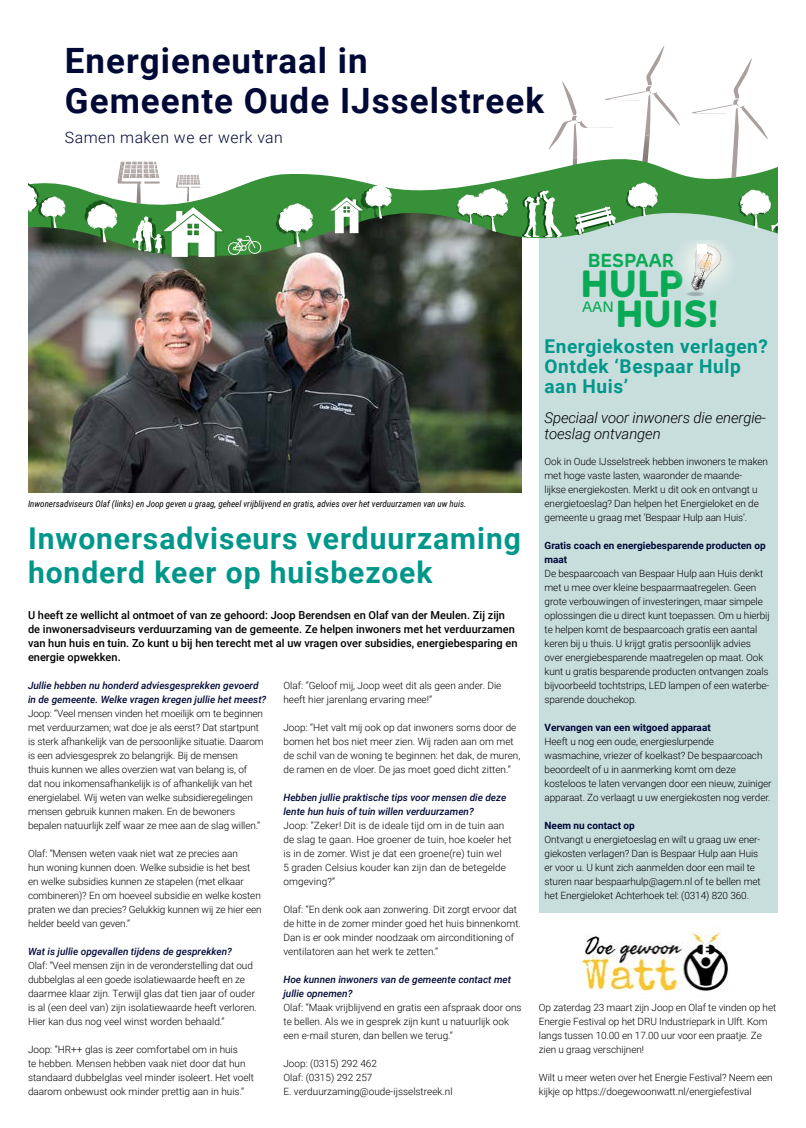
<style>
.page{position:relative;width:806px;height:1128px;background:#fff}
.page>*{position:absolute;margin:0;border:0;box-sizing:border-box;transform-origin:0 0}
.t1{font:800 37.4px/29.7px "New Rubrik Edge";color:#09aa56}
.DP_hoofdkop_blauw{font:700 34.9px/40.7px "Roboto";letter-spacing:.03em;color:#000936}
.DP_artikelkop_groen{font:700 30px/34px "Roboto";letter-spacing:.03em;color:#00978a}
.DP_artikelkop_groen-2{font:700 19px/20px "Roboto";letter-spacing:.03em;color:#00978a}
.t2{font:700 18.7px "New Rubrik Edge";color:#09aa56}
.DP_onderkop{font:300 15.8px "Roboto";letter-spacing:.03em;color:#000936}
.OIJ_chapeau{font:italic 300 15px/16px "Roboto";letter-spacing:-.01em;color:#000}
.t3{font:500 14.7px "New Rubrik Edge";color:#09aa56}
.OIJ_intro{font:500 11px/14px "Roboto";color:#000}
.OIJ_platte_tekst{font:300 10px/14px "Roboto";letter-spacing:-.01em;color:#000}
.DP_tussenkopje{font:italic 500 10px/14px "Roboto";color:#000936}
.OIJ_platte_tekst-2{font:300 10px/14px "Roboto";letter-spacing:.01em;color:#000}
.DP_tussenkopje-2{font:700 10px/14px "Roboto";color:#000936}
.OIJ_foto-bijschrift{font:italic 9px "Roboto Condensed";color:#000}
</style>
<div class="page">
<img style="left:28px;top:268px;width:493px;height:224px">
<div style="left:538px;top:212px;width:238px;height:700px;background:#c8dedd"></div>
<svg style="left:28px;top:174px;width:493px;height:94px;background:#638263"></svg>
<svg style="left:456px;top:188px;width:52px;height:44px"></svg>
<svg style="left:276px;top:203px;width:37px;height:44px"></svg>
<svg style="left:330px;top:185px;width:62px;height:48px"></svg>
<svg style="left:28px;top:181px;width:38px;height:48px"></svg>
<svg style="left:84px;top:161px;width:178px;height:96px"></svg>
<img style="left:576px;top:927px;width:153px;height:64px">
<svg style="left:521px;top:46px;width:255px;height:250px"></svg>
<h2 class="DP_hoofdkop_blauw" style="left:65px;top:38px;width:480px">Energieneutraal in<br>Gemeente Oude IJsselstreek</h2>
<p class="DP_onderkop" style="left:65px;top:126px;width:219px">Samen maken we er werk van</p>
<h3 class="t2" style="left:587px;top:248px;width:88px">BESPAAR</h3>
<h1 class="t1" style="left:615px;top:269px;width:105px;text-indent:-35px">HULP<br>HUIS!</h1>
<h3 class="t3" style="left:581px;top:298px;width:33px">AAN</h3>
<p class="OIJ_foto-bijschrift" style="left:28px;top:497px;width:440px">Inwonersadviseurs Olaf (links) en Joop geven u graag, geheel vrijblijvend en gratis, advies over het verduurzamen van uw huis.</p>
<h2 class="DP_artikelkop_groen" style="left:28px;top:520px;width:494px">Inwonersadviseurs verduurzaming honderd keer op huisbezoek</h2>
<p class="OIJ_intro" style="left:28px;top:607px;width:490px">U heeft ze wellicht al ontmoet of van ze gehoord: Joop Berendsen en Olaf van der Meulen. Zij zijn de inwonersadviseurs verduurzaming van de gemeente. Ze helpen inwoners met het verduurzamen van hun huis en tuin. Zo kunt u bij hen terecht met al uw vragen over subsidies, energiebesparing en energie opwekken.</p>
<p class="DP_tussenkopje" style="left:28px;top:678px;width:240px">Jullie hebben nu honderd adviesgesprekken gevoerd in de gemeente. Welke vragen kregen jullie het meest?</p>
<p class="OIJ_platte_tekst" style="left:28px;top:706px;width:237px">Joop: “Veel mensen vinden het moeilijk om te beginnen met verduurzamen; wat doe je als eerst? Dat startpunt is sterk afhankelijk van de persoonlijke situatie. Daarom is een adviesgesprek zo belangrijk. Bij de mensen<br>thuis kunnen we alles overzien wat van belang is, of<br>dat nou inkomensafhankelijk is of afhankelijk van het energielabel. Wij weten van welke subsidieregelingen mensen gebruik kunnen maken. En de bewoners bepalen natuurlijk zelf waar ze mee aan de slag willen.”</p>
<p class="OIJ_platte_tekst" style="left:28px;top:846px;width:235px">Olaf: “Mensen weten vaak niet wat ze precies aan<br>hun woning kunnen doen. Welke subsidie is het best en welke subsidies kunnen ze stapelen (met elkaar combineren)? En om hoeveel subsidie en welke kosten praten we dan precies? Gelukkig kunnen wij ze hier een helder beeld van geven.”</p>
<p class="DP_tussenkopje" style="left:28px;top:944px;width:205px">Wat is jullie opgevallen tijdens de gesprekken?</p>
<p class="OIJ_platte_tekst" style="left:28px;top:958px;width:230px">Olaf: “Veel mensen zijn in de veronderstelling dat oud dubbelglas al een goede isolatiewaarde heeft en ze daarmee klaar zijn. Terwijl glas dat tien jaar of ouder is al (een deel van) zijn isolatiewaarde heeft verloren.<br>Hier kan dus nog veel winst worden behaald.”</p>
<p class="OIJ_platte_tekst" style="left:28px;top:1042px;width:227px">Joop: “HR++ glas is zeer comfortabel om in huis<br>te hebben. Mensen hebben vaak niet door dat hun standaard dubbelglas veel minder isoleert. Het voelt daarom onbewust ook minder prettig aan in huis.”</p>
<p class="OIJ_platte_tekst" style="left:283px;top:678px;width:219px">Olaf: “Geloof mij, Joop weet dit als geen ander. Die heeft hier jarenlang ervaring mee!”</p>
<p class="OIJ_platte_tekst" style="left:283px;top:720px;width:238px">Joop: “Het valt mij ook op dat inwoners soms door de bomen het bos niet meer zien. Wij raden aan om met de schil van de woning te beginnen: het dak, de muren, de ramen en de vloer. De jas moet goed dicht zitten.”</p>
<p class="DP_tussenkopje" style="left:283px;top:790px;width:224px">Hebben jullie praktische tips voor mensen die deze lente hun huis of tuin willen verduurzamen?</p>
<p class="OIJ_platte_tekst-2" style="left:283px;top:818px;width:229px">Joop: “Zeker! Dit is de ideale tijd om in de tuin aan de slag te gaan. Hoe groener de tuin, hoe koeler het is in de zomer. Wist je dat een groene(re) tuin wel<br>5 graden Celsius kouder kan zijn dan de betegelde omgeving?”</p>
<p class="OIJ_platte_tekst" style="left:283px;top:902px;width:239px">Olaf: “En denk ook aan zonwering. Dit zorgt ervoor dat de hitte in de zomer minder goed het huis binnenkomt.<br>Dan is er ook minder noodzaak om airconditioning of ventilatoren aan het werk te zetten.”</p>
<p class="DP_tussenkopje" style="left:283px;top:972px;width:229px">Hoe kunnen inwoners van de gemeente contact met jullie opnemen?</p>
<p class="OIJ_platte_tekst" style="left:283px;top:1000px;width:239px">Olaf: “Maak vrijblijvend en gratis een afspraak door ons te bellen. Als we in gesprek zijn kunt u natuurlijk ook een e-mail sturen, dan bellen we terug.”</p>
<p class="OIJ_platte_tekst" style="left:283px;top:1056px;width:95px">Joop: (0315) 292 462</p>
<p class="OIJ_platte_tekst" style="left:283px;top:1070px;width:90px">Olaf: (0315) 292 257</p>
<p class="OIJ_platte_tekst" style="left:283px;top:1084px;width:170px">E. verduurzaming@oude-ijsselstreek.nl</p>
<h2 class="DP_artikelkop_groen-2" style="left:544px;top:335px;width:225px">Energiekosten verlagen?<br>Ontdek ‘Bespaar Hulp aan Huis’</h2>
<p class="OIJ_chapeau" style="left:544px;top:409px;width:223px">Speciaal voor inwoners die energie&shy;toeslag ontvangen</p>
<p class="OIJ_platte_tekst" style="left:544px;top:454px;width:225px">Ook in Oude IJsselstreek hebben inwoners te maken met hoge vaste lasten, waaronder de maande-<br>lijkse energiekosten. Merkt u dit ook en ontvangt u energietoeslag? Dan helpen het Energieloket en de gemeente u graag met ‘Bespaar Hulp aan Huis’.</p>
<p class="DP_tussenkopje-2" style="left:544px;top:538px;width:222px">Gratis coach en energiebesparende producten op maat</p>
<p class="OIJ_platte_tekst" style="left:544px;top:566px;width:226px">De bespaarcoach van Bespaar Hulp aan Huis denkt met u mee over kleine bespaarmaatregelen. Geen grote verbouwingen of investeringen, maar simpele oplossingen die u direct kunt toepassen. Om u hierbij te helpen komt de bespaarcoach gratis een aantal keren bij u thuis. U krijgt gratis persoonlijk advies over energiebesparende maatregelen op maat. Ook kunt u gratis besparende producten ontvangen zoals bijvoorbeeld tochtstrips, LED lampen of een waterbe&shy;sparende douchekop.</p>
<p class="DP_tussenkopje-2" style="left:544px;top:720px;width:168px">Vervangen van een witgoed apparaat</p>
<p class="OIJ_platte_tekst" style="left:544px;top:734px;width:228px">Heeft u nog een oude, energieslurpende wasmachine, vriezer of koelkast? De bespaarcoach beoordeelt of u in aanmerking komt om deze kosteloos te laten vervangen door een nieuw, zuiniger apparaat. Zo verlaagt u uw energiekosten nog verder.</p>
<p class="DP_tussenkopje-2" style="left:544px;top:818px;width:92px">Neem nu contact op</p>
<p class="OIJ_platte_tekst" style="left:544px;top:832px;width:217px">Ontvangt u energietoeslag en wilt u graag uw ener&shy;giekosten verlagen? Dan is Bespaar Hulp aan Huis er voor u. U kunt zich aanmelden door een mail te sturen naar bespaarhulp@agem.nl of te bellen met het Energieloket Achterhoek tel: (0314) 820 360.</p>
<p class="OIJ_platte_tekst" style="left:538px;top:1000px;width:239px">Op zaterdag 23 maart zijn Joop en Olaf te vinden op het Energie Festival op het DRU Industriepark in Ulft. Kom langs tussen 10.00 en 17.00 uur voor een praatje. Ze zien u graag verschijnen!</p>
<p class="OIJ_platte_tekst" style="left:538px;top:1070px;width:235px">Wilt u meer weten over het Energie Festival? Neem een kijkje op https://doegewoonwatt.nl/energiefestival</p>
</div>
